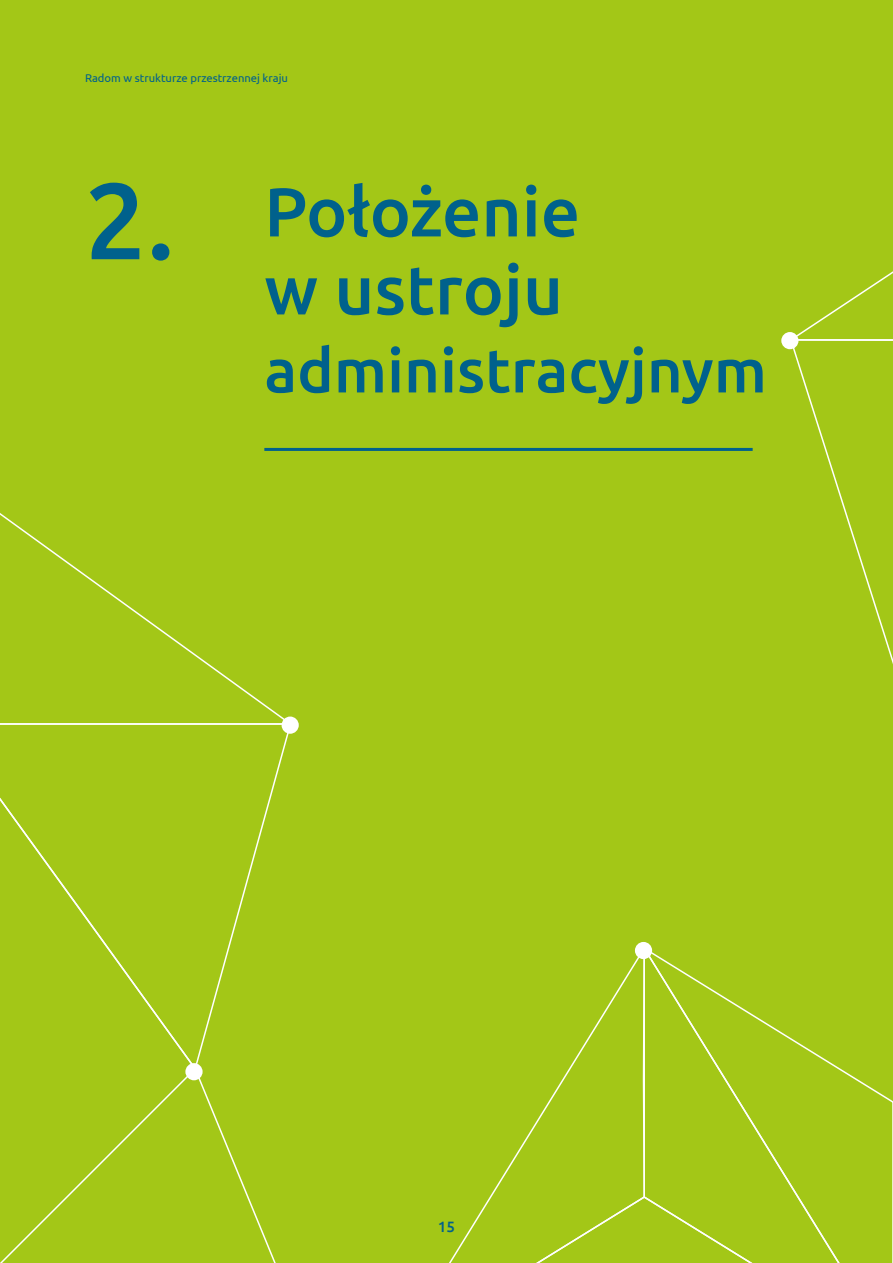
<style>
.page{position:relative;width:893px;height:1263px;background:#a3c717}
.page>*{position:absolute;margin:0;border:0;box-sizing:border-box;transform-origin:0 0}
.Tytuły{font:500 108px "Ubuntu";color:#00618c}
.Tytuły-2{font:500 69px/78px "Ubuntu";color:#00618c}
.Tytuły-3{font:500 61.5px "Ubuntu";color:#00618c}
.t1{font:500 15px "Ubuntu";color:#00618c}
.t2{font:11.25px "Ubuntu";color:#00618c}
</style>
<div class="page">
<svg style="left:197px;top:726px;width:92px;height:338px"></svg>
<svg style="left:0;top:513px;width:286px;height:213px"></svg>
<svg style="left:0;top:719px;width:197px;height:345px"></svg>
<svg style="left:0;top:1074px;width:276px;height:189px"></svg>
<svg style="left:646px;top:946px;width:247px;height:249px"></svg>
<svg style="left:491px;top:947px;width:154px;height:248px"></svg>
<svg style="left:449px;top:1195px;width:444px;height:68px"></svg>
<svg style="left:786px;top:271px;width:107px;height:393px"></svg>
<div style="left:282px;top:716px;width:17px;height:18px;background:#fff;border-radius:50%"></div>
<div style="left:185px;top:1063px;width:18px;height:17px;background:#fff;border-radius:50%"></div>
<div style="left:635px;top:942px;width:17px;height:17px;background:#fff;border-radius:50%"></div>
<div style="left:781px;top:332px;width:17px;height:17px;background:#fff;border-radius:50%"></div>
<hr style="left:264px;top:448px;width:489px;height:3px;background:#00618c">
<p class="t2" style="left:85px;top:71px;width:204px">Radom w strukturze przestrzennej kraju</p>
<p class="Tytuły" style="left:85px;top:152px;width:92px">2.</p>
<p class="Tytuły-2" style="left:264px;top:170px;width:317px">Położenie w ustroju</p>
<p class="Tytuły-3" style="left:264px;top:332px;width:504px">administracyjnym</p>
<p class="t1" style="left:438px;top:1217px;width:19px">15</p>
</div>
